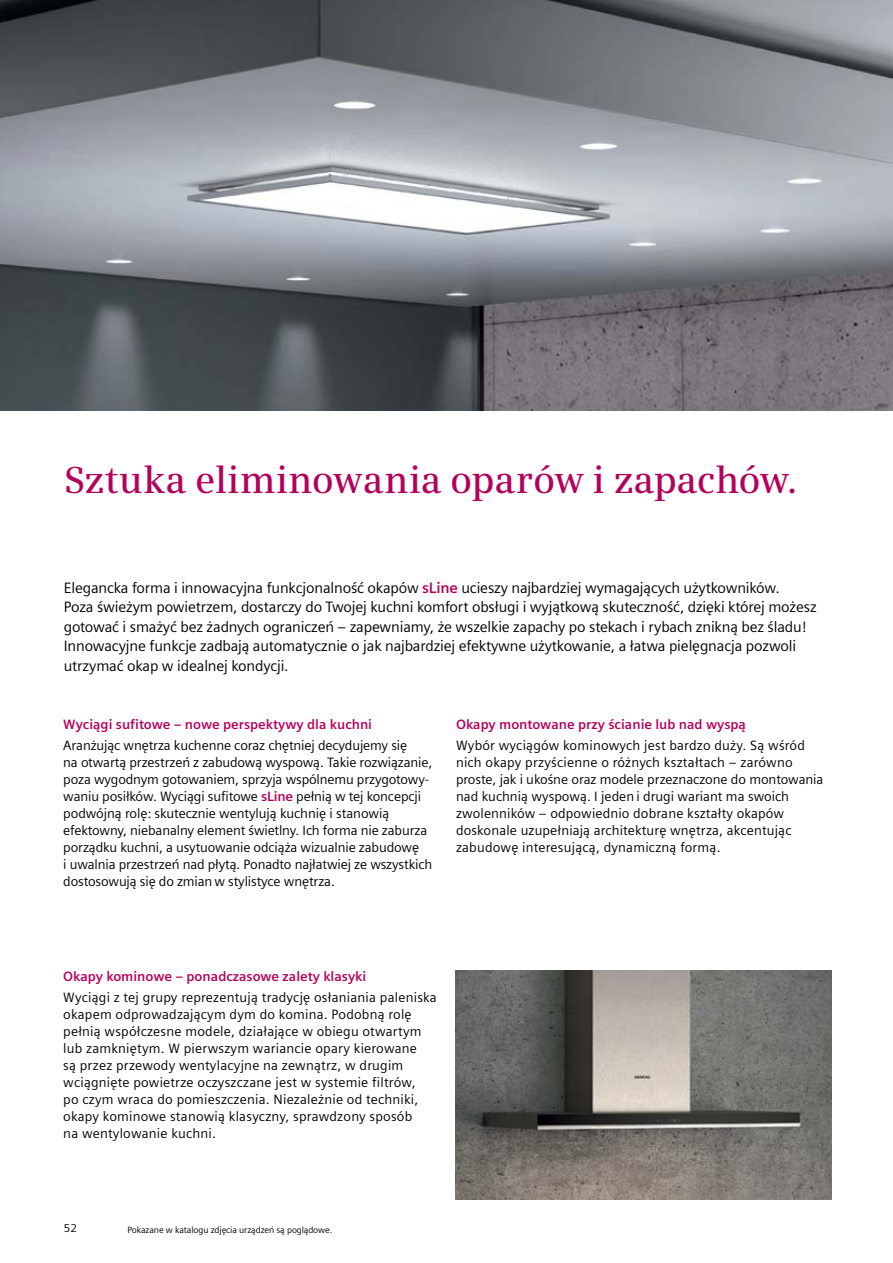
<style>
.page{position:relative;width:893px;height:1263px;background:#fff}
.page>*{position:absolute;margin:0;border:0;box-sizing:border-box;transform-origin:0 0}
.t1{font:600 37.5px "Siemens Serif";color:#b5005b}
.t2{font:15px/19.5px "Siemens Sans";letter-spacing:-.01em;color:#000}
.t3{font:13.5px/17px "Siemens Sans";letter-spacing:.005em;color:#000}
.t4{font:700 13.5px "Siemens Sans";color:#b5005b}
.t5{font:11.25px "Siemens Sans";color:#000}
.t6{font:9px "Siemens Sans";letter-spacing:-.015em;color:#000}
.s1{font-weight:700;color:#b5005b}
</style>
<div class="page">
<img style="left:0;top:0;width:893px;height:410px">
<img style="left:455px;top:971px;width:376px;height:228px">
<h1 class="t1" style="left:64px;top:458px;width:735px">Sztuka eliminowania oparów i zapachów.</h1>
<p class="t2" style="left:64px;top:578px;width:754px">Elegancka forma i innowacyjna funkcjonalność okapów <span class="s1">sLine</span> ucieszy najbardziej wymagających użytkowników.<br>Poza świeżym powietrzem, dostarczy do Twojej kuchni komfort obsługi i wyjątkową skuteczność, dzięki której możesz gotować i smażyć bez żadnych ograniczeń – zapewniamy, że wszelkie zapachy po stekach i rybach znikną bez śladu!<br>Innowacyjne funkcje zadbają automatycznie o jak najbardziej efektywne użytkowanie, a łatwa pielęgnacja pozwoli utrzymać okap w idealnej kondycji.</p>
<p class="t4" style="left:63px;top:716px;width:310px">Wyciągi sufitowe – nowe perspektywy dla kuchni</p>
<p class="t3" style="left:63px;top:737px;width:371px">Aranżując wnętrza kuchenne coraz chętniej decydujemy się<br>na otwartą przestrzeń z zabudową wyspową. Takie rozwiązanie, poza wygodnym gotowaniem, sprzyja wspólnemu przygotowy&shy;waniu posiłków. Wyciągi sufitowe <span class="s1">sLine</span> pełnią w tej koncepcji podwójną rolę: skutecznie wentylują kuchnię i stanowią efektowny, niebanalny element świetlny. Ich forma nie zaburza porządku kuchni, a usytuowanie odciąża wizualnie zabudowę<br>i uwalnia przestrzeń nad płytą. Ponadto najłatwiej ze wszystkich dostosowują się do zmian w stylistyce wnętrza.</p>
<p class="t4" style="left:456px;top:716px;width:292px">Okapy montowane przy ścianie lub nad wyspą</p>
<p class="t3" style="left:456px;top:737px;width:369px">Wybór wyciągów kominowych jest bardzo duży. Są wśród nich okapy przyścienne o różnych kształtach – zarówno proste, jak i ukośne oraz modele przeznaczone do montowania nad kuchnią wyspową. I jeden i drugi wariant ma swoich zwolenników – odpowiednio dobrane kształty okapów doskonale uzupełniają architekturę wnętrza, akcentując zabudowę interesującą, dynamiczną formą.</p>
<p class="t4" style="left:63px;top:969px;width:305px">Okapy kominowe – ponadczasowe zalety klasyki</p>
<p class="t3" style="left:63px;top:989px;width:375px">Wyciągi z tej grupy reprezentują tradycję osłaniania paleniska okapem odprowadzającym dym do komina. Podobną rolę pełnią współczesne modele, działające w obiegu otwartym lub zamkniętym. W pierwszym wariancie opary kierowane<br>są przez przewody wentylacyjne na zewnątrz, w drugim wciągnięte powietrze oczyszczane jest w systemie filtrów,<br>po czym wraca do pomieszczenia. Niezależnie od techniki, okapy kominowe stanowią klasyczny, sprawdzony sposób<br>na wentylowanie kuchni.</p>
<p class="t5" style="left:64px;top:1222px;width:15px">52</p>
<p class="t6" style="left:128px;top:1225px;width:206px">Pokazane w katalogu zdjęcia urządzeń są poglądowe.</p>
</div>
